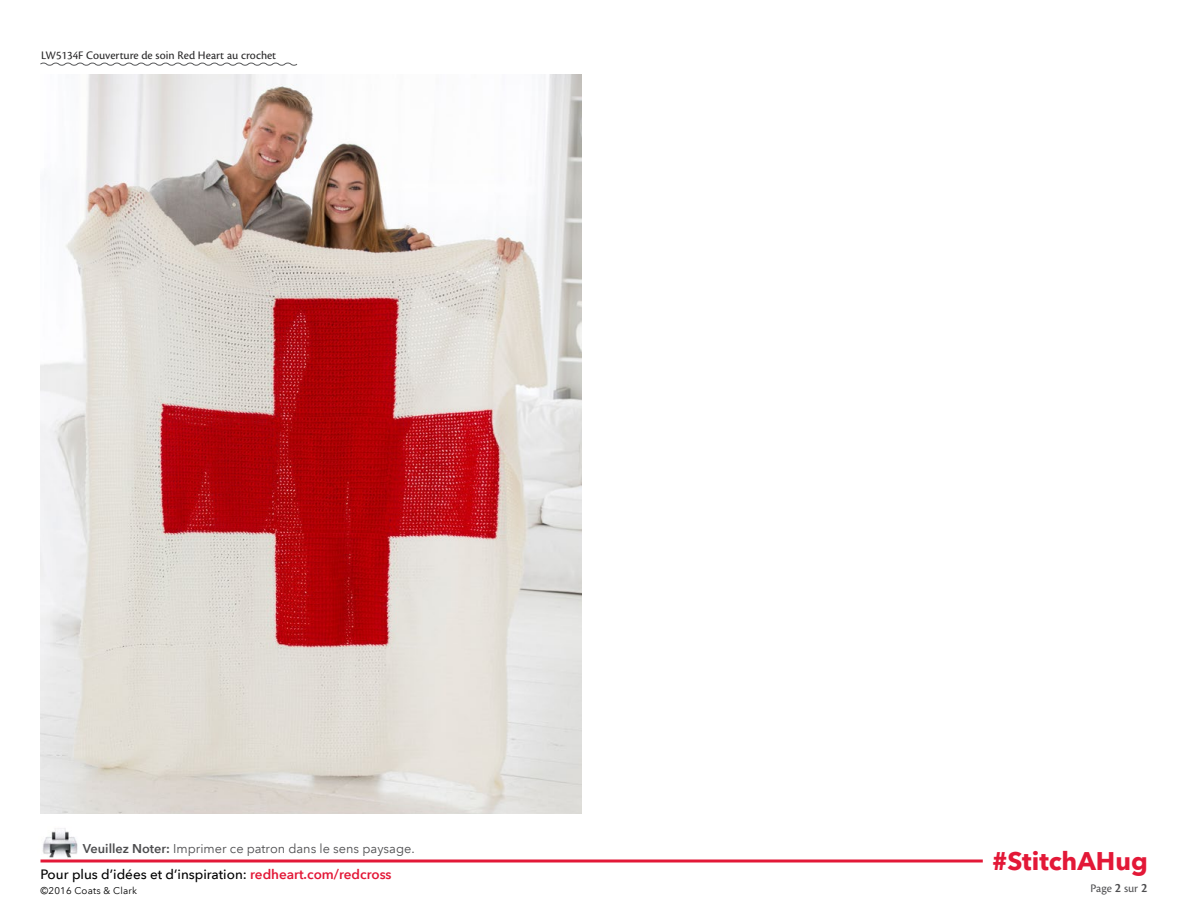
<style>
.page{position:relative;width:1188px;height:918px;background:#fff}
.page>*{position:absolute;margin:0;border:0;box-sizing:border-box;transform-origin:0 0}
.t1{font:700 25.5px "Avenir Next LT Pro";color:#e31837}
.t2{font:500 13.5px "Avenir Next LT Pro";color:#000}
.t3{font:12.75px "Avenir Next LT Pro";color:#4d4d4f}
.t4{font:12px "Cronos Pro Capt";color:#292829}
.t5{font:12px "Cronos Pro";color:#4d4d4f}
.t6{font:9.75px "Avenir Next LT Pro";letter-spacing:.02em;color:#000}
.s1{font-weight:600}
.s2{font-weight:600;color:#e31837}
.s3{font-family:"Cronos Pro Semibold Subh";font-size:13.5px}
</style>
<div class="page">
<hr style="left:40px;top:860px;width:943px;height:2px;background:#e31837">
<img style="left:42px;top:828px;width:36px;height:30px">
<svg style="left:40px;top:62px;width:258px;height:4px"></svg>
<img style="left:40px;top:74px;width:541px;height:740px">
<p class="t4" style="left:41px;top:48px;width:237px">LW5134F Couverture de soin Red Heart au crochet</p>
<p class="t3" style="left:83px;top:841px;width:334px"><span class="s1">Veuillez Noter:</span> Imprimer ce patron dans le sens paysage.</p>
<p class="t6" style="left:40px;top:885px;width:98px">©2016 Coats &amp; Clark</p>
<p class="t2" style="left:40px;top:866px;width:353px">Pour plus d’idées et d’inspiration: <span class="s2">redheart.com/redcross</span></p>
<h1 class="t1" style="left:992px;top:846px;width:157px">#StitchAHug</h1>
<p class="t5" style="left:1090px;top:881px;width:59px">Page <span class="s3">2</span> sur <span class="s3">2</span></p>
</div>
